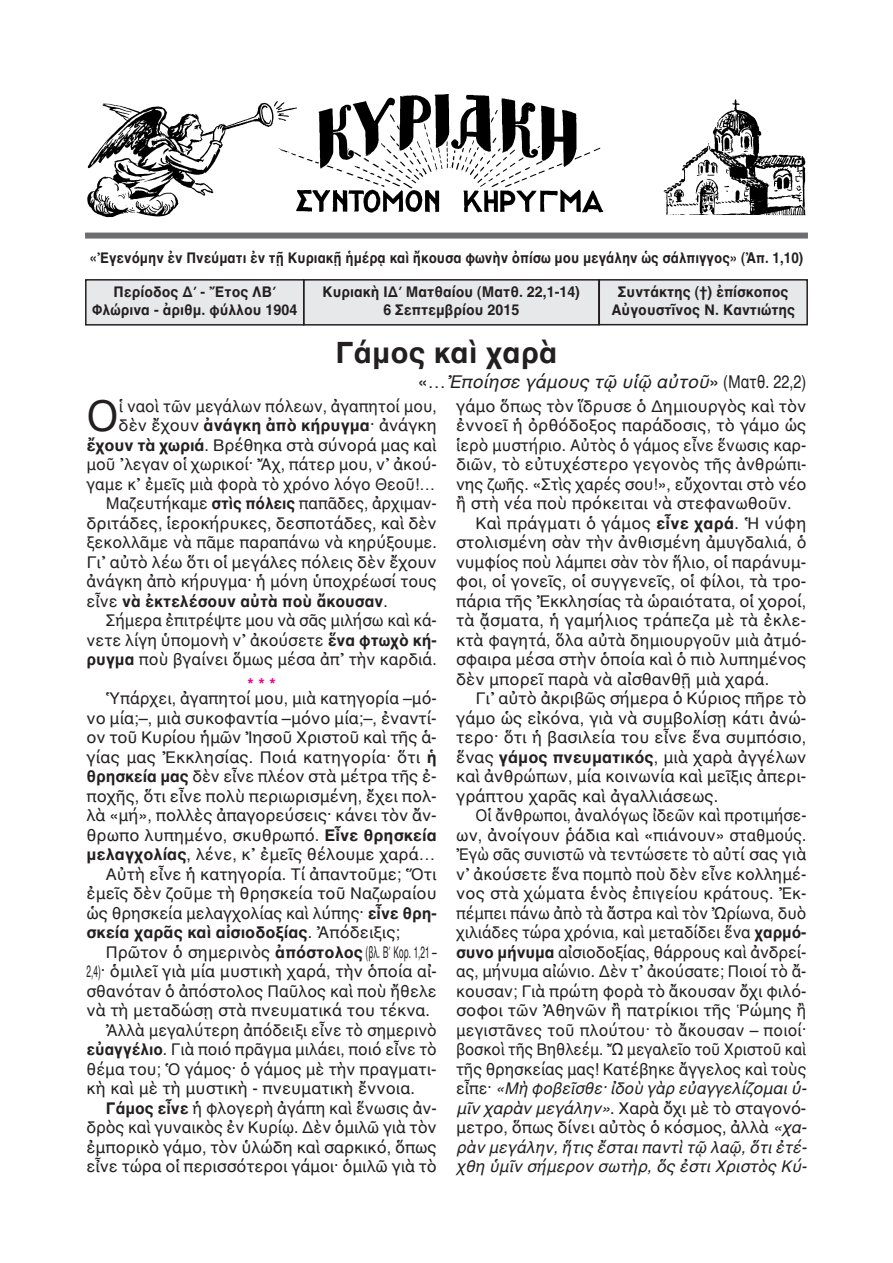
<style>
.page{position:relative;width:893px;height:1263px;background:#fff}
.page>*{position:absolute;margin:0;border:0;box-sizing:border-box;transform-origin:0 0}
.t1{font:43.5px "AL Helvetica";color:#231f20;scale:.95 1}
.t2{font:700 30px "AL Helvetica";color:#231f20}
.t3{font:italic 18px "AL Helvetica";color:#231f20}
.t4{font:16.5px "AL Helvetica";color:#231f20}
.t5{font:16.5px "AL Helvetica";color:#231f20;scale:.95 1}
.t6{font:700 16.5px "AL Helvetica";color:#231f20}
.t7{font:italic 16.5px "AL Helvetica";color:#231f20}
.t8{font:16.5px "AL Helvetica";color:#231f20;scale:.93 1}
.t9{font:16.5px "AL Helvetica";color:#231f20;scale:.5 1}
.t10{font:16.5px "AL Helvetica";color:#231f20;scale:.91 1}
.t11{font:italic 16.5px "AL Helvetica";color:#231f20;scale:.95 1}
.t12{font:700 16.5px "AL Helvetica";color:#ed028c}
.t13{font:700 15px/18px "AL Helvetica";color:#231f20;text-align:center;scale:.95 1}
.t14{font:700 15px "AL Helvetica";color:#231f20;scale:.9 1}
.s1{font-style:normal}
.s2{font-weight:400}
.s3{font-weight:700}
.s4{font-style:italic}
</style>
<div class="page">
<div style="left:304px;top:280px;width:295px;height:45px;background:#e7e8e9"></div>
<div style="left:303px;top:279px;width:297px;height:47px;border:2px solid #231f20"></div>
<div style="left:87px;top:281px;width:216px;height:43px;background:#e7e8e9"></div>
<div style="left:85px;top:279px;width:219px;height:47px;border:2px solid #231f20"></div>
<div style="left:600px;top:281px;width:206px;height:43px;background:#e7e8e9"></div>
<div style="left:598px;top:279px;width:210px;height:46px;border:2px solid #231f20"></div>
<div style="left:85px;top:233px;width:723px;height:6px;background:#6c6d70"></div>
<img style="left:87px;top:94px;width:719px;height:124px">
<p class="t14" style="left:90px;top:249px;width:794px">«Ἐγενόμην ἐν Πνεύματι ἐν τῇ Κυριακῇ ἡμέρᾳ καὶ ἤκουσα φωνὴν ὀπίσω μου μεγάλην ὡς σάλπιγγος» (Ἀπ. 1,10)</p>
<p class="t13" style="left:92px;top:283px;width:217px">Περίοδος Δ΄ - Ἔτος ΛΒ΄<br>Φλώρινα - ἀριθμ. φύλλου 1904</p>
<p class="t13" style="left:611px;top:283px;width:195px">Συντάκτης (†) ἐπίσκοπος<br>Αὐγουστῖνος Ν. Καντιώτης</p>
<h2 class="t2" style="left:336px;top:335px;width:223px">Γάμος καὶ χαρὰ</h2>
<p class="t3" style="left:418px;top:371px;width:390px"><span class="s1">«…</span>Ἐποίησε γάμους τῷ υἱῷ αὐτοῦ<span class="s1">» (Ματθ. 22,2)</span></p>
<p class="t13" style="left:323px;top:283px;width:272px">Κυριακὴ ΙΔ΄ Ματθαίου (Ματθ. 22,1-14)<br>6 Σεπτεμβρίου 2015</p>
<h1 class="t1" style="left:87px;top:390px;width:35px">Ο</h1>
<p class="t5" style="left:119px;top:396px;width:336px">ἱ ναοὶ τῶν μεγάλων πόλεων, ἀγαπητοί μου,</p>
<p class="t6" style="left:119px;top:415px;width:320px"><span class="s2">δὲν ἔχουν</span> ἀνάγκη ἀπὸ κήρυγμα<span class="s2">· ἀνάγκη</span></p>
<p class="t4" style="left:87px;top:435px;width:352px"><span class="s3">ἔχουν τὰ χωριά</span>. Βρέθηκα στὰ σύνορά μας καὶ</p>
<p class="t4" style="left:87px;top:455px;width:352px">μοῦ ᾿λεγαν οἱ χωρικοί· Ἄχ, πάτερ μου, ν᾿ ἀκού-</p>
<p class="t5" style="left:87px;top:474px;width:368px">γαμε κ᾽ ἐμεῖς μιὰ φορὰ τὸ χρόνο λόγο Θεοῦ!…</p>
<p class="t5" style="left:106px;top:494px;width:350px">Μαζευτήκαμε <span class="s3">στὶς πόλεις</span> παπᾶδες, ἀρχιμαν-</p>
<p class="t4" style="left:87px;top:513px;width:352px">δριτάδες, ἱεροκήρυκες, δεσποτάδες, καὶ δὲν</p>
<p class="t4" style="left:87px;top:533px;width:352px">ξεκολλᾶμε νὰ πᾶμε παραπάνω νὰ κηρύξουμε.</p>
<p class="t4" style="left:87px;top:552px;width:352px">Γι᾿ αὐτὸ λέω ὅτι οἱ μεγάλες πόλεις δὲν ἔχουν</p>
<p class="t4" style="left:87px;top:572px;width:352px">ἀνάγκη ἀπὸ κήρυγμα· ἡ μόνη ὑποχρέωσί τους</p>
<p class="t6" style="left:87px;top:591px;width:303px"><span class="s2">εἶνε</span> νὰ ἐκτελέσουν αὐτὰ ποὺ ἄκουσαν<span class="s2">.</span></p>
<p class="t5" style="left:106px;top:611px;width:350px">Σήμερα ἐπιτρέψτε μου νὰ σᾶς μιλήσω καὶ κά-</p>
<p class="t4" style="left:87px;top:630px;width:352px">νετε λίγη ὑπομονὴ ν᾿ ἀκούσετε <span class="s3">ἕνα φτωχὸ κή-</span></p>
<p class="t4" style="left:87px;top:650px;width:352px"><span class="s3">ρυγμα</span> ποὺ βγαίνει ὅμως μέσα ἀπ᾽ τὴν καρδιά.</p>
<p class="t12" style="left:247px;top:674px;width:30px">***</p>
<p class="t4" style="left:106px;top:689px;width:332px">Ὑπάρχει, ἀγαπητοί μου, μιὰ κατηγορία –μό-</p>
<p class="t4" style="left:87px;top:708px;width:352px">νο μία;–, μιὰ συκοφαντία –μόνο μία;–, ἐναντί-</p>
<p class="t4" style="left:87px;top:728px;width:352px">ον τοῦ Κυρίου ἡμῶν Ἰησοῦ Χριστοῦ καὶ τῆς ἁ-</p>
<p class="t4" style="left:87px;top:747px;width:352px">γίας μας Ἐκκλησίας. Ποιά κατηγορία· ὅτι <span class="s3">ἡ</span></p>
<p class="t4" style="left:87px;top:767px;width:352px"><span class="s3">θρησκεία μας</span> δὲν εἶνε πλέον στὰ μέτρα τῆς ἐ-</p>
<p class="t4" style="left:87px;top:786px;width:352px">ποχῆς, ὅτι εἶνε πολὺ περιωρισμένη, ἔχει πολ-</p>
<p class="t4" style="left:87px;top:806px;width:352px">λὰ «μή», πολλὲς ἀπαγορεύσεις· κάνει τὸν ἄν-</p>
<p class="t4" style="left:87px;top:825px;width:352px">θρωπο λυπημένο, σκυθρωπό. <span class="s3">Εἶνε θρησκεία</span></p>
<p class="t4" style="left:87px;top:845px;width:350px"><span class="s3">μελαγχολίας</span>, λένε, κ᾽ ἐμεῖς θέλουμε χαρά…</p>
<p class="t4" style="left:106px;top:864px;width:332px">Αὐτὴ εἶνε ἡ κατηγορία. Τί ἀπαντοῦμε; Ὅτι</p>
<p class="t4" style="left:87px;top:884px;width:352px">ἐμεῖς δὲν ζοῦμε τὴ θρησκεία τοῦ Ναζωραίου</p>
<p class="t4" style="left:87px;top:903px;width:352px">ὡς θρησκεία μελαγχολίας καὶ λύπης· <span class="s3">εἶνε θρη-</span></p>
<p class="t6" style="left:87px;top:922px;width:315px">σκεία χαρᾶς καὶ αἰσιοδοξίας<span class="s2">. Ἀπόδειξις;</span></p>
<p class="t4" style="left:106px;top:942px;width:332px">Πρῶτον ὁ σημερινὸς <span class="s3">ἀπόστολος</span> (βλ. Β΄ Κορ. 1,21 –</p>
<p class="t9" style="left:87px;top:962px;width:702px">2,4)· ὁμιλεῖ γιὰ μία μυστικὴ χαρά, τὴν ὁποία αἰ-</p>
<p class="t4" style="left:87px;top:981px;width:352px">σθανόταν ὁ ἀπόστολος Παῦλος καὶ ποὺ ἤθελε</p>
<p class="t4" style="left:87px;top:1001px;width:345px">νὰ τὴ μεταδώσῃ στὰ πνευματικά του τέκνα.</p>
<p class="t5" style="left:106px;top:1020px;width:350px">Ἀλλὰ μεγαλύτερη ἀπόδειξι εἶνε τὸ σημερινὸ</p>
<p class="t5" style="left:87px;top:1040px;width:370px"><span class="s3">εὐαγγέλιο</span>. Γιὰ ποιό πρᾶγμα μιλάει, ποιό εἶνε τὸ</p>
<p class="t4" style="left:87px;top:1059px;width:352px">θέμα του; Ὁ γάμος· ὁ γάμος μὲ τὴν πραγματι-</p>
<p class="t4" style="left:87px;top:1079px;width:330px">κὴ καὶ μὲ τὴ μυστικὴ - πνευματικὴ ἔννοια.</p>
<p class="t4" style="left:106px;top:1098px;width:332px"><span class="s3">Γάμος εἶνε</span> ἡ φλογερὴ ἀγάπη καὶ ἕνωσις ἀν-</p>
<p class="t4" style="left:87px;top:1118px;width:352px">δρὸς καὶ γυναικὸς ἐν Κυρίῳ. Δὲν ὁμιλῶ γιὰ τὸν</p>
<p class="t4" style="left:87px;top:1137px;width:352px">ἐμπορικὸ γάμο, τὸν ὑλώδη καὶ σαρκικό, ὅπως</p>
<p class="t4" style="left:87px;top:1157px;width:352px">εἶνε τώρα οἱ περισσότεροι γάμοι· ὁμιλῶ γιὰ τὸ</p>
<p class="t4" style="left:456px;top:396px;width:352px">γάμο ὅπως τὸν ἵδρυσε ὁ Δημιουργὸς καὶ τὸν</p>
<p class="t4" style="left:456px;top:416px;width:352px">ἐννοεῖ ἡ ὀρθόδοξος παράδοσις, τὸ γάμο ὡς</p>
<p class="t5" style="left:456px;top:435px;width:370px">ἱερὸ μυστήριο. Αὐτὸς ὁ γάμος εἶνε ἕνωσις καρ-</p>
<p class="t4" style="left:456px;top:455px;width:352px">διῶν, τὸ εὐτυχέστερο γεγονὸς τῆς ἀνθρώπι-</p>
<p class="t4" style="left:456px;top:474px;width:352px">νης ζωῆς. «Στὶς χαρές σου!», εὔχονται στὸ νέο</p>
<p class="t4" style="left:456px;top:494px;width:337px">ἢ στὴ νέα ποὺ πρόκειται νὰ στεφανωθοῦν.</p>
<p class="t4" style="left:475px;top:513px;width:332px">Καὶ πράγματι ὁ γάμος <span class="s3">εἶνε χαρά</span>. Ἡ νύφη</p>
<p class="t4" style="left:456px;top:533px;width:352px">στολισμένη σὰν τὴν ἀνθισμένη ἀμυγδαλιά, ὁ</p>
<p class="t4" style="left:456px;top:552px;width:352px">νυμφίος ποὺ λάμπει σὰν τὸν ἥλιο, οἱ παράνυμ-</p>
<p class="t4" style="left:456px;top:572px;width:352px">φοι, οἱ γονεῖς, οἱ συγγενεῖς, οἱ φίλοι, τὰ τρο-</p>
<p class="t4" style="left:456px;top:591px;width:352px">πάρια τῆς Ἐκκλησίας τὰ ὡραιότατα, οἱ χοροί,</p>
<p class="t4" style="left:456px;top:611px;width:352px">τὰ ᾄσματα, ἡ γαμήλιος τράπεζα μὲ τὰ ἐκλε-</p>
<p class="t4" style="left:456px;top:630px;width:352px">κτὰ φαγητά, ὅλα αὐτὰ δημιουργοῦν μιὰ ἀτμό-</p>
<p class="t4" style="left:456px;top:650px;width:352px">σφαιρα μέσα στὴν ὁποία καὶ ὁ πιὸ λυπημένος</p>
<p class="t4" style="left:456px;top:669px;width:315px">δὲν μπορεῖ παρὰ νὰ αἰσθανθῇ μιὰ χαρά.</p>
<p class="t4" style="left:475px;top:689px;width:332px">Γι᾽ αὐτὸ ἀκριβῶς σήμερα ὁ Κύριος πῆρε τὸ</p>
<p class="t4" style="left:456px;top:708px;width:352px">γάμο ὡς εἰκόνα, γιὰ νὰ συμβολίσῃ κάτι ἀνώ-</p>
<p class="t4" style="left:456px;top:728px;width:352px">τερο· ὅτι ἡ βασιλεία του εἶνε ἕνα συμπόσιο,</p>
<p class="t4" style="left:456px;top:747px;width:352px">ἕνας <span class="s3">γάμος πνευματικός</span>, μιὰ χαρὰ ἀγγέλων</p>
<p class="t4" style="left:456px;top:767px;width:352px">καὶ ἀνθρώπων, μία κοινωνία καὶ μεῖξις ἀπερι-</p>
<p class="t4" style="left:456px;top:786px;width:264px">γράπτου χαρᾶς καὶ ἀγαλλιάσεως.</p>
<p class="t8" style="left:476px;top:806px;width:357px">Οἱ ἄνθρωποι, ἀναλόγως ἰδεῶν καὶ προτιμήσε-</p>
<p class="t4" style="left:456px;top:825px;width:352px">ων, ἀνοίγουν ῥάδια καὶ «πιάνουν» σταθμούς.</p>
<p class="t8" style="left:456px;top:845px;width:378px">Ἐγὼ σᾶς συνιστῶ νὰ τεντώσετε τὸ αὐτί σας γιὰ</p>
<p class="t4" style="left:456px;top:864px;width:352px">ν᾽ ἀκούσετε ἕνα πομπὸ ποὺ δὲν εἶνε κολλημέ-</p>
<p class="t4" style="left:456px;top:884px;width:352px">νος στὰ χώματα ἑνὸς ἐπιγείου κράτους. Ἐκ-</p>
<p class="t5" style="left:456px;top:903px;width:370px">πέμπει πάνω ἀπὸ τὰ ἄστρα καὶ τὸν Ὠρίωνα, δυὸ</p>
<p class="t5" style="left:456px;top:923px;width:370px">χιλιάδες τώρα χρόνια, καὶ μεταδίδει ἕνα <span class="s3">χαρμό-</span></p>
<p class="t4" style="left:456px;top:942px;width:352px"><span class="s3">συνο μήνυμα</span> αἰσιοδοξίας, θάρρους καὶ ἀνδρεί-</p>
<p class="t5" style="left:456px;top:962px;width:370px">ας, μήνυμα αἰώνιο. Δὲν τ᾽ ἀκούσατε; Ποιοί τὸ ἄ-</p>
<p class="t4" style="left:456px;top:981px;width:352px">κουσαν; Γιὰ πρώτη φορὰ τὸ ἄκουσαν ὄχι φιλό-</p>
<p class="t4" style="left:456px;top:1001px;width:352px">σοφοι τῶν Ἀθηνῶν ἢ πατρίκιοι τῆς ῾Ρώμης ἢ</p>
<p class="t5" style="left:456px;top:1020px;width:370px">μεγιστᾶνες τοῦ πλούτου· τὸ ἄκουσαν – ποιοί·</p>
<p class="t10" style="left:456px;top:1040px;width:386px">βοσκοὶ τῆς Βηθλεέμ. Ὤ μεγαλεῖο τοῦ Χριστοῦ καὶ</p>
<p class="t5" style="left:456px;top:1059px;width:370px">τῆς θρησκείας μας! Κατέβηκε ἄγγελος καὶ τοὺς</p>
<p class="t11" style="left:456px;top:1079px;width:371px"><span class="s1">εἶπε·</span> «Μὴ φοβεῖσθε· ἰδοὺ γὰρ εὐαγγελίζομαι ὑ-</p>
<p class="t4" style="left:456px;top:1098px;width:352px"><span class="s4">μῖν χαρὰν μεγάλην»</span>. Χαρὰ ὄχι μὲ τὸ σταγονό-</p>
<p class="t4" style="left:456px;top:1118px;width:352px">μετρο, ὅπως δίνει αὐτὸς ὁ κόσμος, ἀλλὰ <span class="s4">«χα-</span></p>
<p class="t7" style="left:456px;top:1137px;width:352px">ρὰν μεγάλην, ἥτις ἔσται παντὶ τῷ λαῷ, ὅτι ἐτέ-</p>
<p class="t7" style="left:456px;top:1157px;width:352px">χθη ὑμῖν σήμερον σωτὴρ, ὅς ἐστι Χριστὸς Κύ-</p>
</div>
